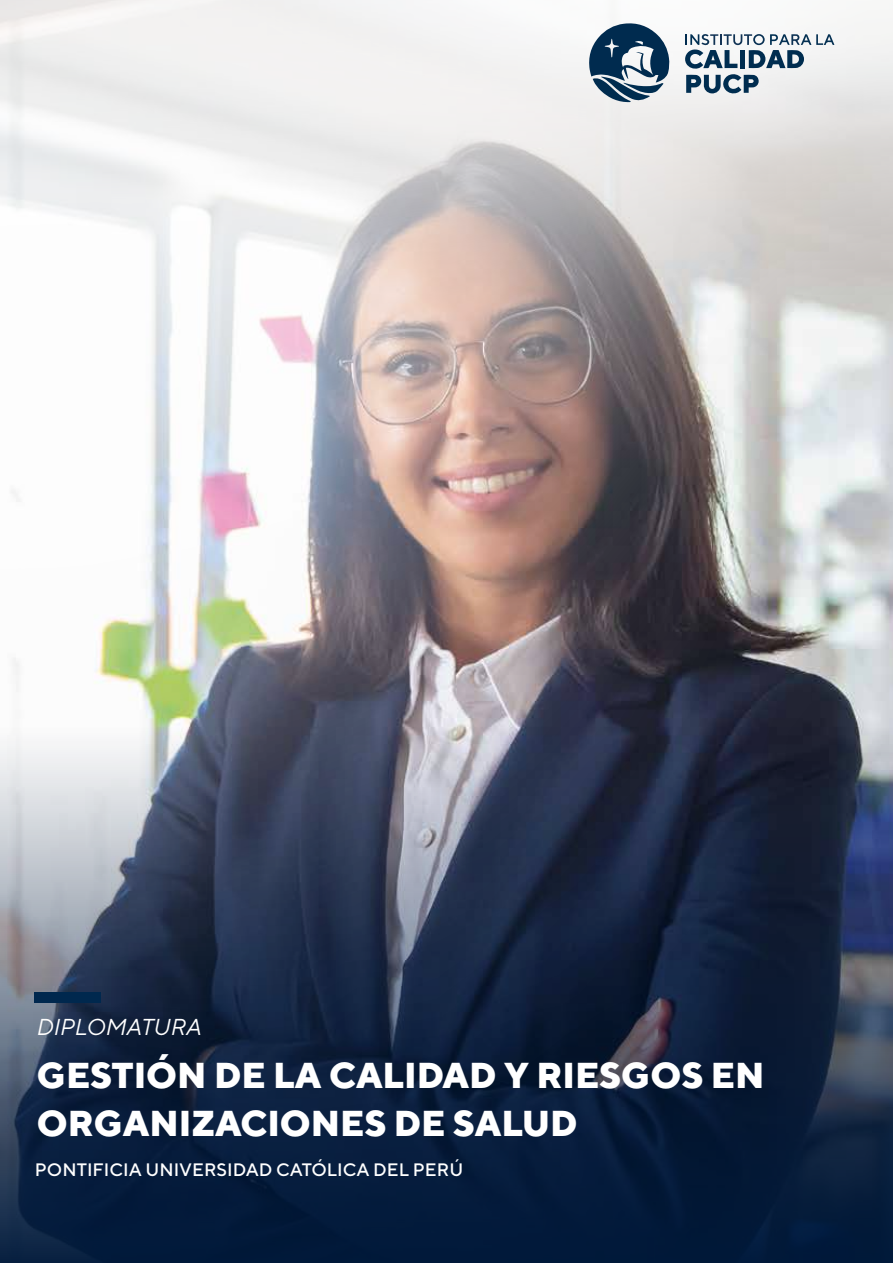
<style>
.page{position:relative;width:893px;height:1263px;background:#fff}
.page>*{position:absolute;margin:0;border:0;box-sizing:border-box;transform-origin:0 0}
.t1{font:800 36px/48.6px "TT Norms";color:#fff}
.t2{font:italic 22.95px "TT Norms";color:#fff}
.t3{font:500 18px "TT Norms";color:#fff}
</style>
<div class="page">
<div style="left:0;top:728px;width:893px;height:535px;background:#01193a"></div>
<img style="left:0;top:0;width:893px;height:1248px">
<div style="left:35px;top:992px;width:66px;height:11px;background:#00284e"></div>
<svg style="left:683px;top:34px;width:151px;height:60px"></svg>
<svg style="left:588px;top:22px;width:82px;height:80px"></svg>
<p class="t2" style="left:37px;top:1013px;width:166px">DIPLOMATURA</p>
<p class="t1" style="left:37px;top:1050px;width:729px">GESTIÓN DE LA CALIDAD Y RIESGOS EN<br>ORGANIZACIONES DE SALUD</p>
<p class="t3" style="left:35px;top:1158px;width:430px">PONTIFICIA UNIVERSIDAD CATÓLICA DEL PERÚ</p>
</div>
